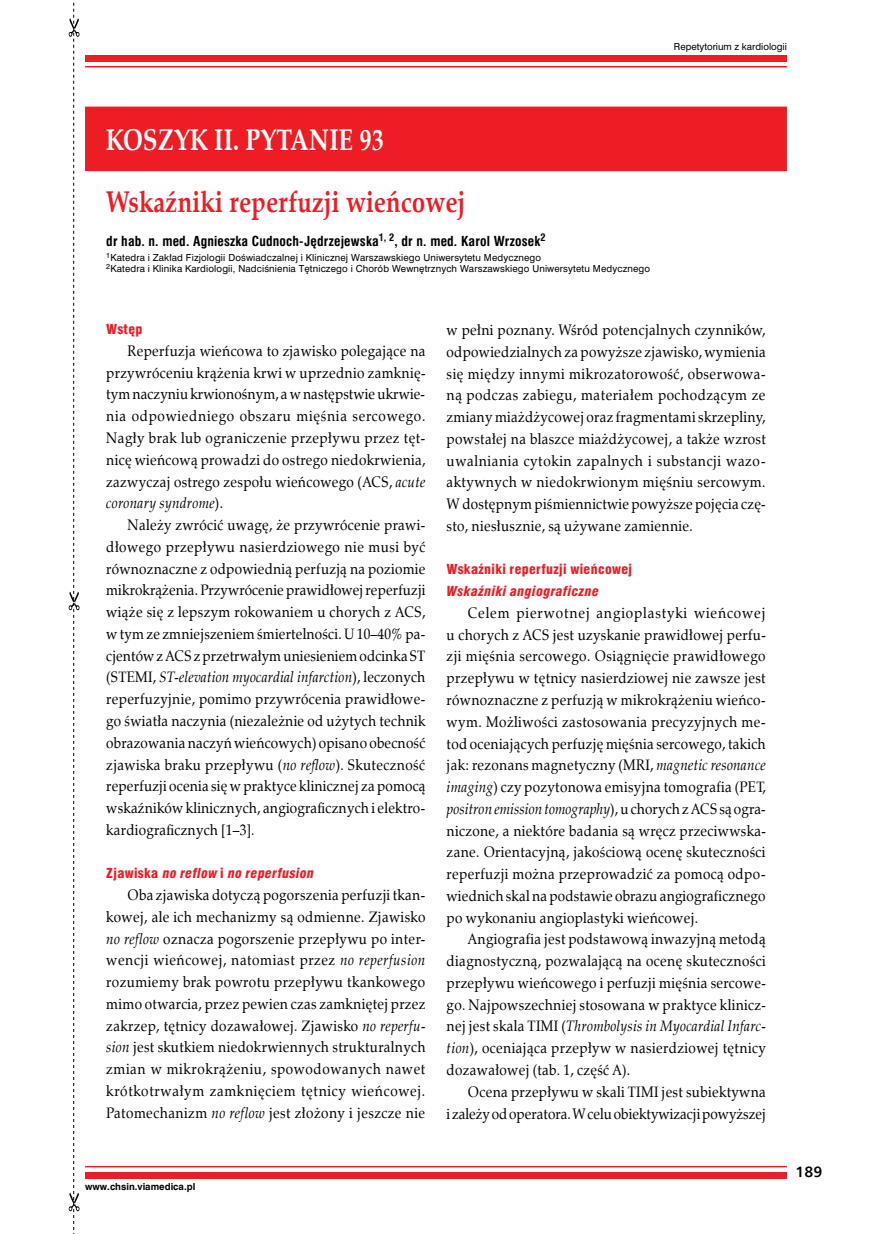
<style>
.page{position:relative;width:872px;height:1234px;background:#fff}
.page>*{position:absolute;margin:0;border:0;box-sizing:border-box;transform-origin:0 0}
.t1{font:700 30px "Zapf Calligr EU";letter-spacing:.01em;color:#ed1d24;scale:.8 1}
.t2{font:700 30px "Zapf Calligr EU";letter-spacing:.01em;color:#fff;scale:.8 1}
.t3{font:15px/21.8px "Zapf Calligr EU";letter-spacing:.025em;color:#000;text-align:justify;scale:.9 1}
.t4{font:15px/21.8px "Zapf Calligr EU";letter-spacing:.005em;color:#000;text-align:right;scale:.9 1}
.t5{font:700 15px "Humnst 777 EU";color:#000}
.t6{font:700 13.5px "Swis 721 Cn EU";letter-spacing:.015em;color:#000}
.t7{font:13.5px "Swis 721 Blk Cn EU";letter-spacing:.025em;color:#ed1d24}
.t8{font:italic 13.5px "Swis 721 Blk Cn EU";color:#ed1d24}
.t9{font:italic 13.5px "Swis 721 Blk Cn EU";letter-spacing:.025em;color:#ed1d24}
.t10{font:9px/10.9px "Swis 721 PL";letter-spacing:.015em;color:#000}
.t11{font:700 9px "Swis 721 PL";color:#000}
.s1{font-style:italic}
.s2{font-style:normal}
</style>
<div class="page">
<div style="left:85px;top:55px;width:702px;height:7px;background:#ed1d24"></div>
<hr style="left:85px;top:66px;width:702px;height:1px;background:#ed1d24">
<div style="left:85px;top:1171px;width:702px;height:7px;background:#ed1d24"></div>
<hr style="left:85px;top:1165px;width:702px;height:2px;background:#ed1d24">
<svg style="left:69px;top:2px;width:10px;height:1228px"></svg>
<div style="left:85px;top:107px;width:702px;height:64px;background:#ed1d24"></div>
<p class="t10" style="left:674px;top:41px;width:114px">Repetytorium z kardiologii</p>
<h1 class="t2" style="left:106px;top:121px;width:348px">KOSZYK II. PYTANIE 93</h1>
<h1 class="t1" style="left:106px;top:183px;width:450px">Wskaźniki reperfuzji wieńcowej</h1>
<p class="t6" style="left:106px;top:232px;width:441px">dr hab. n. med. Agnieszka Cudnoch-Jędrzejewska<sup>1,</sup> <sup>2</sup>, dr n. med. Karol Wrzosek<sup>2</sup></p>
<p class="t10" style="left:106px;top:252px;width:545px"><sup>1</sup>Katedra i Zakład Fizjologii Doświadczalnej i Klinicznej Warszawskiego Uniwersytetu Medycznego<br><sup>2</sup>Katedra i Klinika Kardiologii, Nadciśnienia Tętniczego i Chorób Wewnętrznych Warszawskiego Uniwersytetu Medycznego</p>
<p class="t7" style="left:106px;top:321px;width:38px">Wstęp</p>
<p class="t3" style="left:106px;top:340px;width:356px;text-indent:21px">Reperfuzja wieńcowa to zjawisko polegające na przywróceniu krążenia krwi w uprzednio zamknię&shy;tym naczyniu krwionośnym, a w następstwie ukrwie&shy;nia odpowiedniego obszaru mięśnia sercowego.<br>Nagły brak lub ograniczenie przepływu przez tęt&shy;nicę wieńcową prowadzi do ostrego niedokrwienia, zazwyczaj ostrego zespołu wieńcowego (ACS, <span class="s1">acute coronary syndrome</span>).</p>
<p class="t3" style="left:106px;top:514px;width:356px;text-indent:21px">Należy zwrócić uwagę, że przywrócenie prawi&shy;dłowego przepływu nasierdziowego nie musi być równoznaczne z odpowiednią perfuzją na poziomie mikrokrążenia. Przywrócenie prawidłowej reperfuzji wiąże się z lepszym rokowaniem u chorych z ACS, w tym ze zmniejszeniem śmiertelności. U 10–40% pa&shy;cjentów z ACS z przetrwałym uniesieniem odcinka ST (STEMI, <span class="s1">ST-elevation myocardial infarction</span>), leczonych reperfuzyjnie, pomimo przywrócenia prawidłowe&shy;go światła naczynia (niezależnie od użytych technik obrazowania naczyń wieńcowych) opisano obecność zjawiska braku przepływu (<span class="s1">no reflow</span>). Skuteczność reperfuzji ocenia się w praktyce klinicznej za pomocą wskaźników klinicznych, angiograficznych i elektro&shy;kardiograficznych [1–3]<span class="s1">.</span></p>
<p class="t8" style="left:106px;top:864px;width:211px"><span class="s2">Z j a w i s k a</span> no reflow <span class="s2">i</span> no reperfusion</p>
<p class="t3" style="left:106px;top:884px;width:356px;text-indent:21px">Oba zjawiska dotyczą pogorszenia perfuzji tkan&shy;kowej, ale ich mechanizmy są odmienne. Zjawisko <span class="s1">no reflow</span> oznacza pogorszenie przepływu po inter&shy;wencji wieńcowej, natomiast przez <span class="s1">no reperfusion </span>rozumiemy brak powrotu przepływu tkankowego mimo otwarcia, przez pewien czas zamkniętej przez zakrzep, tętnicy dozawałowej. Zjawisko <span class="s1">no reperfu&shy;sion</span> jest skutkiem niedokrwiennych strukturalnych zmian w mikrokrążeniu, spowodowanych nawet krótkotrwałym zamknięciem tętnicy wieńcowej.<br>Patomechanizm <span class="s1">no reflow</span> jest złożony i jeszcze nie</p>
<p class="t3" style="left:446px;top:319px;width:356px">w pełni poznany. Wśród potencjalnych czynników, odpowiedzialnych za powyższe zjawisko, wymienia się między innymi mikrozatorowość, obserwowa&shy;ną podczas zabiegu, materiałem pochodzącym ze zmiany miażdżycowej oraz fragmentami skrzepliny, powstałej na blaszce miażdżycowej, a także wzrost uwalniania cytokin zapalnych i substancji wazo&shy;aktywnych w niedokrwionym mięśniu sercowym.<br>W dostępnym piśmiennictwie powyższe pojęcia czę&shy;sto, niesłusznie, są używane zamiennie.</p>
<p class="t7" style="left:446px;top:561px;width:187px">Wskaźniki reperfuzji wieńcowej</p>
<p class="t9" style="left:446px;top:582px;width:154px">Wskaźniki angiograficzne</p>
<p class="t3" style="left:446px;top:602px;width:356px;text-indent:21px">Celem pierwotnej angioplastyki wieńcowej u chorych z ACS jest uzyskanie prawidłowej perfu&shy;zji mięśnia sercowego. Osiągnięcie prawidłowego przepływu w tętnicy nasierdziowej nie zawsze jest równoznaczne z perfuzją w mikrokrążeniu wieńco&shy;wym. Możliwości zastosowania precyzyjnych me&shy;tod oceniających perfuzję mięśnia sercowego, takich jak: rezonans magnetyczny (MRI, <span class="s1">magnetic resonance imaging</span>) czy pozytonowa emisyjna tomografia (PET, <span class="s1">positron emission tomography</span>), u chorych z ACS są ogra&shy;niczone, a niektóre badania są wręcz przeciwwska&shy;zane. Orientacyjną, jakościową ocenę skuteczności reperfuzji można przeprowadzić za pomocą odpo&shy;wiednich skal na podstawie obrazu angiograficznego po wykonaniu angioplastyki wieńcowej.</p>
<p class="t3" style="left:446px;top:928px;width:356px;text-indent:21px">Angiografia jest podstawową inwazyjną metodą diagnostyczną, pozwalającą na ocenę skuteczności przepływu wieńcowego i perfuzji mięśnia sercowe&shy;go. Najpowszechniej stosowana w praktyce klinicz&shy;nej jest skala TIMI (<span class="s1">Thrombolysis in Myocardial Infarc&shy;tion</span>), oceniająca przepływ w nasierdziowej tętnicy dozawałowej (tab. 1, część A).</p>
<p class="t4" style="left:446px;top:1080px;width:356px">Ocena przepływu w skali TIMI jest subiektywna<br>i zależy od operatora. W celu obiektywizacji powyższej</p>
<p class="t11" style="left:85px;top:1180px;width:112px">www.chsin.viamedica.pl</p>
<p class="t5" style="left:795px;top:1162px;width:29px">189</p>
</div>
